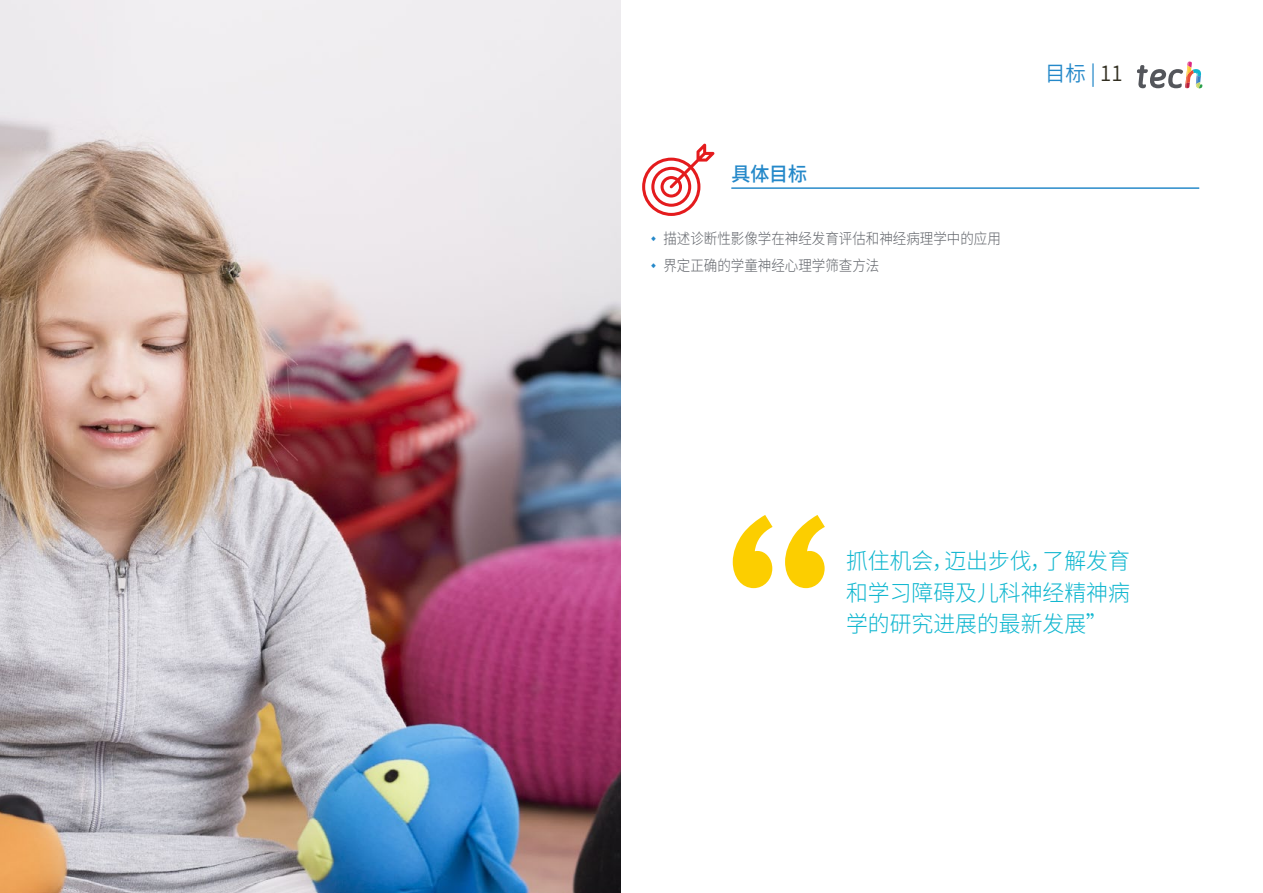
<style>
.page{position:relative;width:1263px;height:893px;background:#fff}
.page>*{position:absolute;margin:0;border:0;box-sizing:border-box;transform-origin:0 0}
.t1{font:300 22.5px/31.5px "Source Han Sans CN";color:#0fb6cf;text-align:justify}
.t2{font:21px "Source Han Sans CN";color:#2488c9}
.t3{font:500 19.5px "Source Han Sans CN";color:#2488c9}
.t4{font:300 15px/26.7px "Source Han Sans CN";color:#61646a;scale:.9 1}
.s1{color:#312e20}
</style>
<div class="page">
<svg style="left:642px;top:144px;width:72px;height:72px"></svg>
<hr style="left:731px;top:188px;width:468px;height:1px;background:#2488c9">
<svg style="left:733px;top:515px;width:92px;height:73px"></svg>
<img style="left:0;top:0;width:621px;height:893px">
<svg style="left:1137px;top:62px;width:65px;height:27px"></svg>
<h3 class="t3" style="left:731px;top:163px;width:77px">具体目标</h3>
<p class="t4" style="left:663px;top:226px;width:376px">描述诊断性影像学在神经发育评估和神经病理学中的应用界定正确的学童神经心理学筛查方法</p>
<h2 class="t2" style="left:1045px;top:61px;width:79px">目标 | <span class="s1">11</span></h2>
<h1 class="t1" style="left:846px;top:546px;width:285px">抓住机会，迈出步伐，了解发育和学习障碍及儿科神经精神病学的研究进展的最新发展”</h1>
</div>
